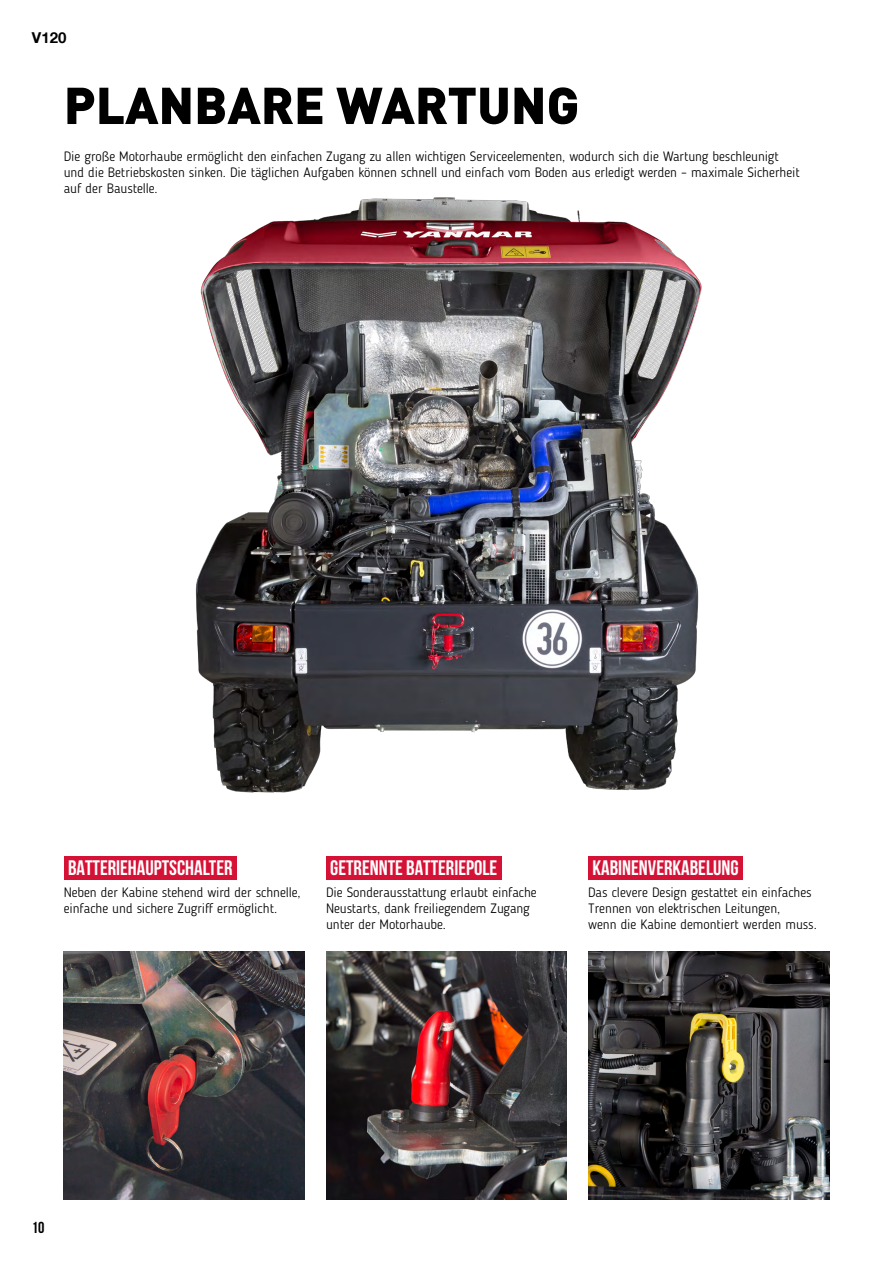
<style>
.page{position:relative;width:893px;height:1263px;background:#fff}
.page>*{position:absolute;margin:0;border:0;box-sizing:border-box;transform-origin:0 0}
.t1{font:900 51px "DINOT";color:#000}
.t2{font:700 21px "Bebas Neue";color:#fff}
.t3{font:15.9px "Bebas Neue";color:#000}
.t4{font:700 15px "Helvetica Neue LT Com";color:#000}
.t5{font:300 13.5px/15.8px "Blogger Sans";color:#000}
</style>
<div class="page">
<img style="left:326px;top:951px;width:241px;height:248px">
<img style="left:588px;top:951px;width:241px;height:248px">
<img style="left:64px;top:951px;width:241px;height:248px">
<div style="left:64px;top:856px;width:173px;height:23px;background:#d61136"></div>
<div style="left:326px;top:856px;width:176px;height:23px;background:#d61136"></div>
<div style="left:588px;top:856px;width:155px;height:23px;background:#d61136"></div>
<img style="left:195px;top:197px;width:507px;height:596px">
<p class="t4" style="left:32px;top:28px;width:36px">V120</p>
<h1 class="t1" style="left:64px;top:71px;width:517px">PLANBARE WARTUNG</h1>
<p class="t5" style="left:64px;top:148px;width:737px">Die große Motorhaube ermöglicht den einfachen Zugang zu allen wichtigen Serviceelementen, wodurch sich die Wartung beschleunigt und die Betriebskosten sinken. Die täglichen Aufgaben können schnell und einfach vom Boden aus erledigt werden – maximale Sicherheit auf der Baustelle.</p>
<h2 class="t2" style="left:68px;top:856px;width:166px">BATTERIEHAUPTSCHALTER</h2>
<p class="t5" style="left:64px;top:884px;width:238px">Neben der Kabine stehend wird der schnelle, einfache und sichere Zugriff ermöglicht.</p>
<h2 class="t2" style="left:330px;top:856px;width:169px">GETRENNTE BATTERIEPOLE</h2>
<p class="t5" style="left:326px;top:884px;width:212px">Die Sonderausstattung erlaubt einfache<br>Neustarts, dank freiliegendem Zugang unter der Motorhaube.</p>
<h2 class="t2" style="left:592px;top:856px;width:148px">KABINENVERKABELUNG</h2>
<p class="t5" style="left:588px;top:884px;width:230px">Das clevere Design gestattet ein einfaches<br>Trennen von elektrischen Leitungen,<br>wenn die Kabine demontiert werden muss.</p>
<p class="t3" style="left:32px;top:1218px;width:14px">10</p>
</div>
